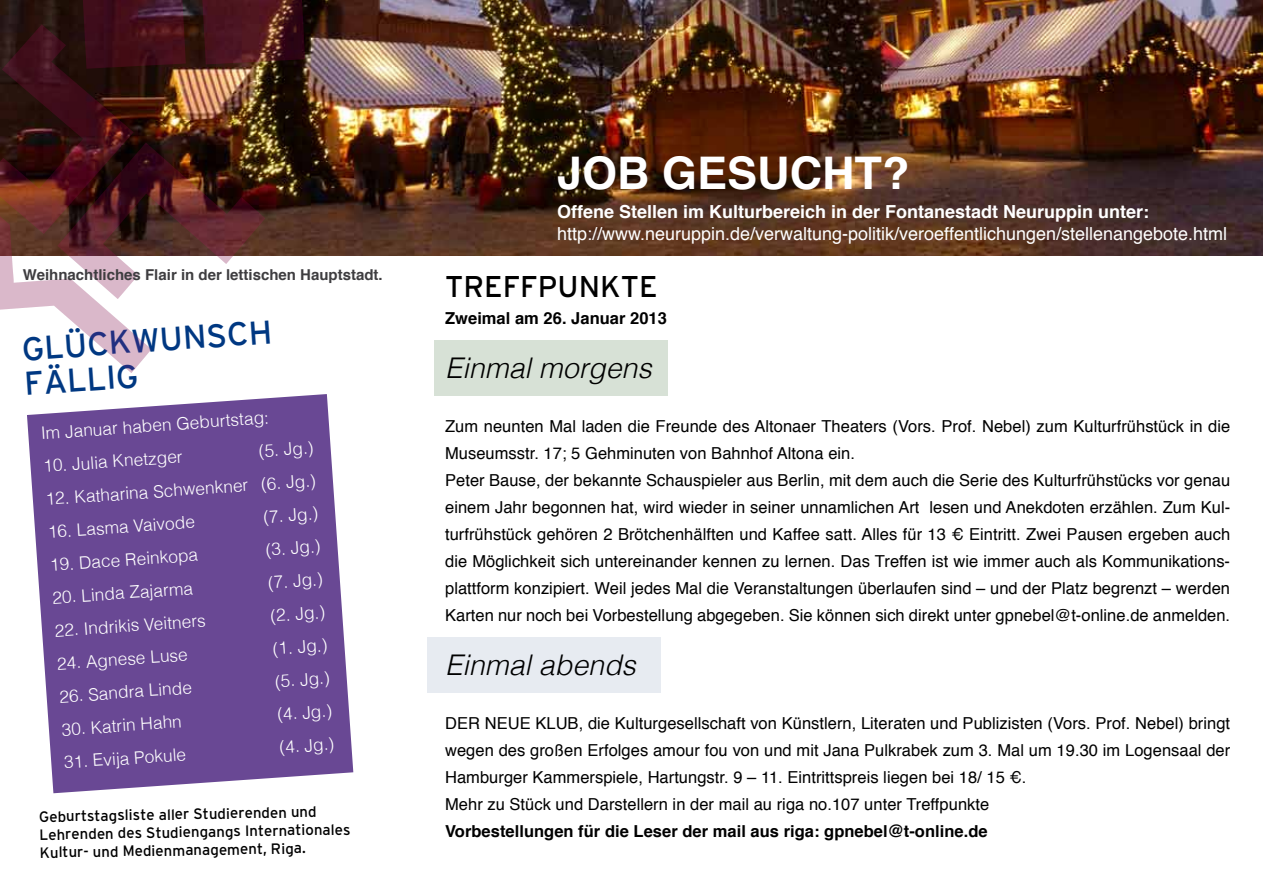
<style>
.page{position:relative;width:1263px;height:893px;background:#fff}
.page>*{position:absolute;margin:0;border:0;box-sizing:border-box;transform-origin:0 0}
.t1{font:700 45px "Helvetica";color:#fff}
.t2{font:33px "Interstate";color:#003882}
.t3{font:30px "Interstate";color:#000}
.t4{font:italic 300 28.5px "Helvetica";color:#000}
.t5{font:18px "Helvetica";color:#fff}
.t6{font:700 18px "Helvetica";color:#fff}
.t7{font:300 17.25px "Helvetica";color:#fff}
.t8{font:16.5px/27px "Helvetica";color:#000}
.t9{font:700 16.5px "Helvetica";color:#000}
.t10{font:15px/18px "Interstate";color:#000}
.t11{font:700 15px "Helvetica";color:#3e3d40}
</style>
<div class="page">
<img style="left:316px;top:0;width:947px;height:255px">
<svg style="left:27px;top:394px;width:326px;height:399px;background:#7b5ea1"></svg>
<div style="left:427px;top:638px;width:234px;height:55px;background:#e7ebf1"></div>
<div style="left:434px;top:340px;width:234px;height:55px;background:#d7e1d6"></div>
<img style="left:0;top:0;width:316px;height:373px">
<p class="t11" style="left:23px;top:263px;width:361px">Weihnachtliches Flair in der lettischen Hauptstadt.</p>
<h2 class="t2" style="left:21px;top:330px;width:91px;rotate:-4deg">Gl ückwunsc</h2>
<h2 class="t2" style="left:23px;top:365px;width:63px;rotate:-4deg">fällig</h2>
<p class="t7" style="left:40px;top:422px;width:230px;rotate:-4deg">Im Januar haben Geburtstag:</p>
<p class="t7" style="left:43px;top:455px;width:141px;rotate:-4deg">10. Julia Knetzger</p>
<p class="t7" style="left:258px;top:440px;width:56px;rotate:-4deg">(5. Jg.)</p>
<p class="t7" style="left:45px;top:488px;width:272px;rotate:-4deg">12. Katharina Schwenkner (6. Jg.)</p>
<p class="t7" style="left:47px;top:521px;width:149px;rotate:-4deg">16. Lasma Vaivode</p>
<p class="t7" style="left:263px;top:506px;width:56px;rotate:-4deg">(7. Jg.)</p>
<p class="t7" style="left:49px;top:554px;width:150px;rotate:-4deg">19. Dace Reinkopa</p>
<p class="t7" style="left:265px;top:539px;width:56px;rotate:-4deg">(3. Jg.)</p>
<p class="t7" style="left:267px;top:572px;width:56px;rotate:-4deg">(7. Jg.)</p>
<p class="t7" style="left:52px;top:587px;width:142px;rotate:-4deg">20. Linda Zajarma</p>
<p class="t7" style="left:270px;top:605px;width:56px;rotate:-4deg">(2. Jg.)</p>
<p class="t7" style="left:54px;top:620px;width:153px;rotate:-4deg">22. Indrikis Veitners</p>
<p class="t7" style="left:272px;top:638px;width:56px;rotate:-4deg">(1. Jg.)</p>
<p class="t7" style="left:56px;top:653px;width:132px;rotate:-4deg">24. Agnese Luse</p>
<p class="t7" style="left:274px;top:671px;width:56px;rotate:-4deg">(5. Jg.)</p>
<p class="t7" style="left:59px;top:686px;width:134px;rotate:-4deg">26. Sandra Linde</p>
<p class="t7" style="left:276px;top:704px;width:56px;rotate:-4deg">(4. Jg.)</p>
<p class="t7" style="left:61px;top:719px;width:122px;rotate:-4deg">30. Katrin Hahn</p>
<p class="t7" style="left:279px;top:736px;width:56px;rotate:-4deg">(4. Jg.)</p>
<p class="t7" style="left:63px;top:752px;width:124px;rotate:-4deg">31. Evija Pokule</p>
<p class="t10" style="left:39px;top:807px;width:313px;rotate:-1deg">Geburtstagsliste aller Studierenden und<br>Lehrenden des Studiengangs Internationales<br>Kultur- und Medienmanagement, Riga.</p>
<h1 class="t1" style="left:557px;top:137px;width:354px">JOB GESUCHT?</h1>
<p class="t6" style="left:557px;top:197px;width:594px">Offene Stellen im Kulturbereich in der Fontanestadt Neuruppin unter:</p>
<p class="t5" style="left:557px;top:220px;width:672px">http://www.neuruppin.de/verwaltung-politik/veroeffentlichungen/stellenangebote.html</p>
<h3 class="t3" style="left:445px;top:270px;width:214px">TREFFPUNKTE</h3>
<p class="t9" style="left:445px;top:305px;width:223px">Zweimal am 26. Januar 2013</p>
<h3 class="t4" style="left:445px;top:350px;width:208px">Einmal morgens</h3>
<p class="t8" style="left:445px;top:413px;width:787px">Zum neunten Mal laden die Freunde des Altonaer Theaters (Vors. Prof. Nebel) zum Kulturfrühstück in die Museumsstr. 17; 5 Gehminuten von Bahnhof Altona ein.<br>Peter Bause, der bekannte Schauspieler aus Berlin, mit dem auch die Serie des Kulturfrühstücks vor genau einem Jahr begonnen hat, wird wieder in seiner unnamlichen Art lesen und Anekdoten erzählen. Zum Kul&shy;turfrühstück gehören 2 Brötchenhälften und Kaffee satt. Alles für 13 € Eintritt. Zwei Pausen ergeben auch die Möglichkeit sich untereinander kennen zu lernen. Das Treffen ist wie immer auch als Kommunikations&shy;plattform konzipiert. Weil jedes Mal die Veranstaltungen überlaufen sind – und der Platz begrenzt – werden Karten nur noch bei Vorbestellung abgegeben. Sie können sich direkt unter gpnebel@t-online.de anmelden.</p>
<h3 class="t4" style="left:445px;top:647px;width:192px">Einmal abends</h3>
<p class="t8" style="left:445px;top:710px;width:787px">DER NEU E KLUB, die Kulturgesellschaft von Künstlern, Literaten und Publizisten (Vors. Prof. Nebel) bringt wegen des großen Erfolges amour fou von und mit Jana Pulkrabek zum 3. Mal um 19.30 im Logensaal der Hamburger Kammerspiele, Hartungstr. 9 – 11. Eintrittspreis liegen bei 18/ 15 €.<br>Mehr zu Stück und Darstellern in der mail au riga no.107 unter Treffpunkte</p>
<p class="t9" style="left:445px;top:818px;width:544px">Vorbestellungen für die Leser der mail aus riga: gpnebel@t-online.de</p>
</div>
